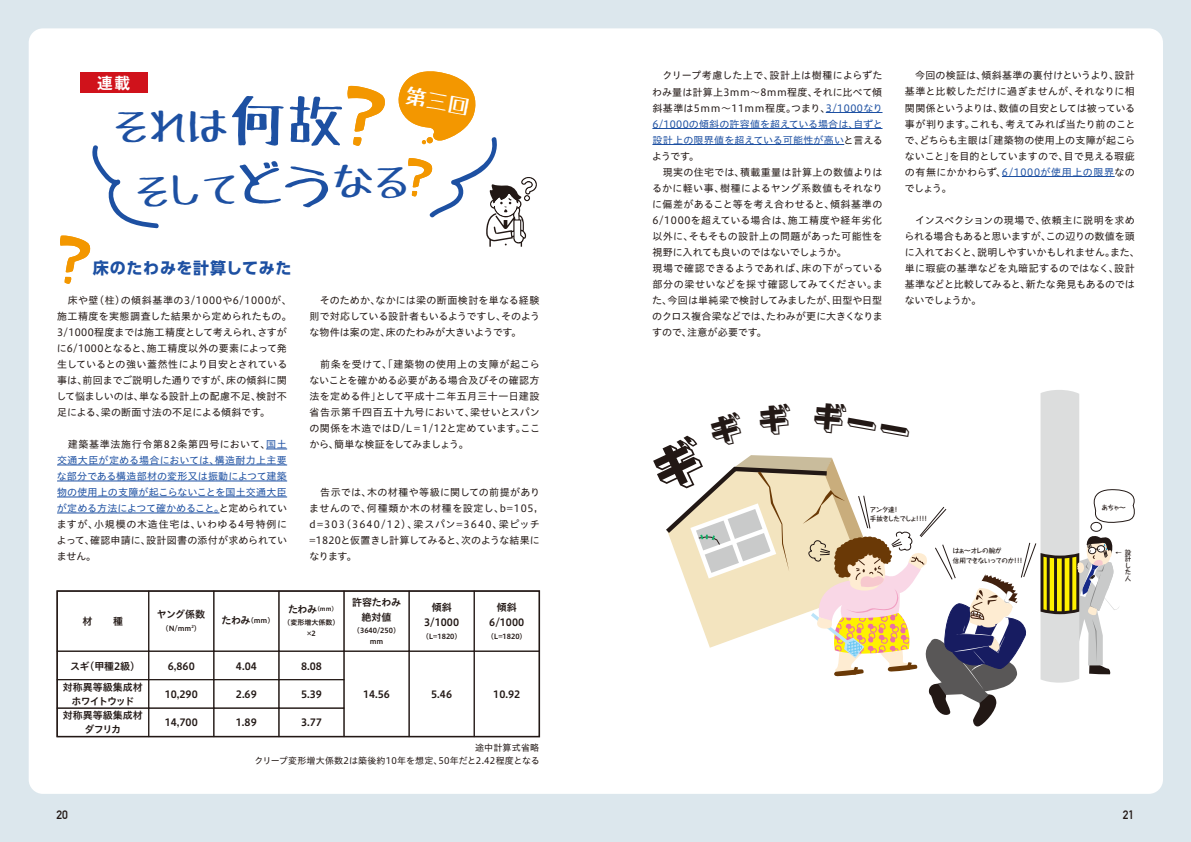
<style>
.page{position:relative;width:1191px;height:842px;background:#dce7ed}
.page>*{position:absolute;margin:0;border:0;box-sizing:border-box;transform-origin:0 0}
.t1{font:38.4px "Tanuki Permanent Marker";color:#1d50a2}
.t2{font:37.2px "Tanuki Permanent Marker";color:#1d50a2}
.t3{font:33.6px "Shin Go Min Emboss";color:#221815}
.t4{font:700 16px "UD Shin Go Pro";letter-spacing:.045em;color:#1d50a2}
.t5{font:700 15.7px "Gothic MB101 Pro De";color:#fff}
.t6{font:700 12px "DIN Alternate";color:#221815}
.t7{font:10px/16px "Hiragino UD Sans Std W4";letter-spacing:.01em;color:#221815;text-align:justify}
.t8{font:10px/16px "Hiragino UD Sans Std W4";letter-spacing:.035em;color:#1d50a2;text-align:justify}
.t9{font:10px/16px "Hiragino UD Sans Std W4";letter-spacing:-.015em;color:#221815}
.t10{font:10px/14.2px "Hiragino UD Sans Std W6";color:#221815;text-align:center}
.t11{font:10px/16px "Hiragino UD Sans Std W4";letter-spacing:.03em;color:#221815}
.t12{font:9px/13px "Hiragino UD Sans Std W4";letter-spacing:.025em;color:#221815;text-align:right}
.t13{font:7px/11px "Hiragino UD Sans Std W6";color:#221815;text-align:center}
.t14{font:700 6.6px/6.5px "Taka Hand Std De";letter-spacing:-.075em;color:#221815}
.t15{font:6px "Hiragino UD Sans Std W6";color:#221815}
.s1{font-size:58.2px}
.s2{font-size:50.3px}
.s3{font-size:38.4px}
.s4{color:#221815}
.s5{font-size:10px}
.s6{color:#1d50a2}
</style>
<div class="page">
<div style="left:29px;top:28px;width:1134px;height:766px;background:#fff;border-radius:14px"></div>
<svg style="left:266px;top:449px;width:21px;height:1px"></svg>
<hr style="left:57px;top:465px;width:230px;height:1px;background:#1d50a2">
<hr style="left:57px;top:481px;width:230px;height:1px;background:#1d50a2">
<hr style="left:57px;top:497px;width:230px;height:1px;background:#1d50a2">
<hr style="left:57px;top:513px;width:162px;height:1px;background:#1d50a2">
<hr style="left:825px;top:112px;width:57px;height:1px;background:#1d50a2">
<hr style="left:652px;top:128px;width:230px;height:1px;background:#1d50a2">
<hr style="left:652px;top:144px;width:192px;height:1px;background:#1d50a2">
<hr style="left:1002px;top:176px;width:112px;height:1px;background:#1d50a2">
<svg style="left:92px;top:145px;width:67px;height:83px"></svg>
<div style="left:80px;top:72px;width:67px;height:21px;background:#d0121b"></div>
<div style="left:57px;top:651px;width:92px;height:29px;border:1px solid #221815"></div>
<div style="left:57px;top:679px;width:92px;height:29px;border:1px solid #221815"></div>
<div style="left:57px;top:708px;width:92px;height:29px;border:1px solid #221815"></div>
<div style="left:474px;top:591px;width:65px;height:60px;border:1px solid #221815"></div>
<div style="left:409px;top:591px;width:65px;height:60px;border:1px solid #221815"></div>
<div style="left:344px;top:591px;width:65px;height:60px;border:1px solid #221815"></div>
<div style="left:214px;top:591px;width:65px;height:60px;border:1px solid #221815"></div>
<div style="left:148px;top:591px;width:66px;height:60px;border:1px solid #221815"></div>
<div style="left:279px;top:651px;width:65px;height:29px;border:1px solid #221815"></div>
<div style="left:214px;top:651px;width:65px;height:29px;border:1px solid #221815"></div>
<div style="left:148px;top:651px;width:66px;height:29px;border:1px solid #221815"></div>
<div style="left:279px;top:679px;width:65px;height:29px;border:1px solid #221815"></div>
<div style="left:214px;top:679px;width:65px;height:29px;border:1px solid #221815"></div>
<div style="left:148px;top:679px;width:66px;height:29px;border:1px solid #221815"></div>
<div style="left:279px;top:708px;width:65px;height:29px;border:1px solid #221815"></div>
<div style="left:214px;top:708px;width:65px;height:29px;border:1px solid #221815"></div>
<div style="left:148px;top:708px;width:66px;height:29px;border:1px solid #221815"></div>
<div style="left:344px;top:651px;width:65px;height:86px;border:1px solid #221815"></div>
<div style="left:409px;top:651px;width:65px;height:86px;border:1px solid #221815"></div>
<div style="left:474px;top:651px;width:65px;height:86px;border:1px solid #221815"></div>
<div style="left:56px;top:590px;width:484px;height:147px;border:2px solid #221815"></div>
<svg style="left:347px;top:86px;width:38px;height:60px"></svg>
<svg style="left:60px;top:236px;width:31px;height:48px"></svg>
<svg style="left:398px;top:71px;width:139px;height:176px"></svg>
<svg style="left:666px;top:390px;width:469px;height:337px"></svg>
<h3 class="t5" style="left:97px;top:70px;width:35px">連載</h3>
<h1 class="t1" style="left:114px;top:99px;width:233px">それは<span class="s1">何故</span></h1>
<h2 class="t2" style="left:135px;top:166px;width:275px;rotate:-2deg">そして<span class="s2">どう</span><span class="s3">なる</span></h2>
<h3 class="t4" style="left:93px;top:255px;width:200px">床のたわみを計算してみた</h3>
<p class="t7" style="left:56px;top:292px;width:237px;text-align:left">　床や壁(柱)の傾斜基準の3/1000や6/1000が、施工精度を実態調査した結果から定められたもの。<br>3/1000程度までは施工精度として考えられ、さすがに6/1000となると、施工精度以外の要素によって発生しているとの強い蓋然性により目安とされている事は、前回までご説明した通りですが、床の傾斜に関して悩ましいのは、単なる設計上の配慮不足、検討不足による、梁の断面寸法の不足による傾斜です。</p>
<p class="t8" style="left:57px;top:436px;width:232px"><span class="s4">　建築基準法施行令第82条第四号において、</span>国土交通大臣が定める場合においては、構造耐力上主要な部分である構造部材の変形又は振動によつて建築物の使用上の支障が起こらないことを国土交通大臣が定める方法によつて確かめること。<span class="s4">と定められていますが、小規模の木造住宅は、いわゆる4号特例によって、確認申請に、設計図書の添付が求められていません。</span></p>
<p class="t7" style="left:309px;top:292px;width:232px">　そのためか、なかには梁の断面検討を単なる経験則で対応している設計者もいるようですし、そのような物件は案の定、床のたわみが大きいようです。</p>
<p class="t7" style="left:309px;top:356px;width:232px">　前条を受けて、「建築物の使用上の支障が起こらないことを確かめる必要がある場合及びその確認方法を定める件」として平成十二年五月三十一日建設省告示第千四百五十九号において、梁せいとスパンの関係を木造ではD/L＝1/12と定めています。ここから、簡単な検証をしてみましょう。</p>
<p class="t11" style="left:309px;top:484px;width:237px">　告示では、木の材種や等級に関しての前提がありませんので、何種類か木の材種を設定し、b=105，d=303(3640/12)、梁スパン=3640、梁ピッチ=1820と仮置きし計算してみると、次のような結果になります。</p>
<p class="t10" style="left:352px;top:594px;width:50px;line-height:15px">許容たわみ絶対値</p>
<p class="t13" style="left:356px;top:624px;width:41px">(3640/250) mm</p>
<p class="t10" style="left:424px;top:599px;width:36px;line-height:15px">傾斜<br>3/1000</p>
<p class="t13" style="left:425px;top:630px;width:34px">(L=1820)</p>
<p class="t10" style="left:489px;top:599px;width:36px;line-height:15px">傾斜<br>6/1000</p>
<p class="t13" style="left:490px;top:630px;width:34px">(L=1820)</p>
<p class="t15" style="left:288px;top:604px;width:48px"><span class="s5">たわみ</span>(mm)</p>
<p class="t13" style="left:287px;top:616px;width:50px">(変形増大係数) ×2</p>
<p class="t10" style="left:157px;top:607px;width:50px">ヤング係数</p>
<p class="t13" style="left:165px;top:622px;width:34px">(N/mm<sup>2</sup>)</p>
<p class="t13" style="left:221px;top:614px;width:51px"><span class="s5">たわみ</span>(mm)</p>
<p class="t10" style="left:82px;top:614px;width:11px">材</p>
<p class="t10" style="left:113px;top:614px;width:11px">種</p>
<p class="t10" style="left:70px;top:658px;width:67px">スギ(甲種2級)</p>
<p class="t10" style="left:168px;top:658px;width:28px">6,860</p>
<p class="t10" style="left:236px;top:658px;width:22px">4.04</p>
<p class="t10" style="left:301px;top:658px;width:22px">8.08</p>
<p class="t10" style="left:165px;top:686px;width:35px">10,290</p>
<p class="t10" style="left:236px;top:686px;width:22px">2.69</p>
<p class="t10" style="left:301px;top:686px;width:22px">5.39</p>
<p class="t10" style="left:363px;top:686px;width:28px">14.56</p>
<p class="t10" style="left:431px;top:686px;width:22px">5.46</p>
<p class="t10" style="left:493px;top:686px;width:28px">10.92</p>
<p class="t10" style="left:165px;top:715px;width:35px">14,700</p>
<p class="t10" style="left:236px;top:715px;width:22px">1.89</p>
<p class="t10" style="left:301px;top:715px;width:22px">3.77</p>
<p class="t10" style="left:63px;top:679px;width:81px">対称異等級集成材ホワイトウッド<br>対称異等級集成材ダフリカ</p>
<p class="t12" style="left:254px;top:741px;width:287px">途中計算式省略<br>クリープ変形増大係数2は築後約10年を想定、50年だと2.42程度となる</p>
<p class="t7" style="left:652px;top:67px;width:232px;text-align:left">　クリープ考慮した上で、設計上は樹種によらずたわみ量は計算上3mm～8mm程度、それに比べて傾斜基準は5mm～11mm程度。つまり、<span class="s6">3/1000なり<br>6/1000の傾斜の許容値を超えている場合は、自ずと設計上の限界値を超えている可能性が高い</span>と言えるようです。<br>　現実の住宅では、積載重量は計算上の数値よりはるかに軽い事、樹種によるヤング系数値もそれなりに偏差があること等を考え合わせると、傾斜基準の<br>6/1000を超えている場合は、施工精度や経年劣化以外に、そもそもの設計上の問題があった可能性を視野に入れても良いのではないでしょうか。<br>現場で確認できるようであれば、床の下がっている部分の梁せいなどを採寸確認してみてください。また、今回は単純梁で検討してみましたが、田型や日型のクロス複合梁などでは、たわみが更に大きくなりますので、注意が必要です。</p>
<p class="t7" style="left:904px;top:67px;width:232px">　今回の検証は、傾斜基準の裏付けというより、設計基準と比較しただけに過ぎませんが、それなりに相関関係というよりは、数値の目安としては被っている事が判ります。これも、考えてみれば当たり前のことで、どちらも主眼は「建築物の使用上の支障が起こらないこと」を目的としていますので、目で見える瑕疵の有無にかかわらず、<span class="s6">6/1000が使用上の限界</span>なのでしょう。</p>
<p class="t9" style="left:904px;top:211px;width:237px">　インスペクションの現場で、依頼主に説明を求められる場合もあると思いますが、この辺りの数値を頭に入れておくと、説明しやすいかもしれません。また、単に瑕疵の基準などを丸暗記するのではなく、設計基準などと比較してみると、新たな発見もあるのではないでしょうか。</p>
<h3 class="t3" style="left:757px;top:399px;width:35px">ギ</h3>
<p class="t14" style="left:869px;top:504px;width:61px;line-height:9.5px">アンタ達！<br>手抜きしたでしょ！！！！</p>
<p class="t14" style="left:952px;top:545px;width:73px;line-height:9.5px">はぁ～オレの腕が<br>信用できないってのか！！！</p>
<p class="t14" style="left:1101px;top:503px;width:26px">あちゃ～</p>
<p class="t14" style="left:1114px;top:555px;width:6px;rotate:-90deg">↑</p>
<p class="t14" style="left:1124px;top:548px;width:8px">設計した人</p>
<p class="t6" style="left:56px;top:805px;width:13px">20</p>
<p class="t6" style="left:1122px;top:805px;width:13px">21</p>
</div>
